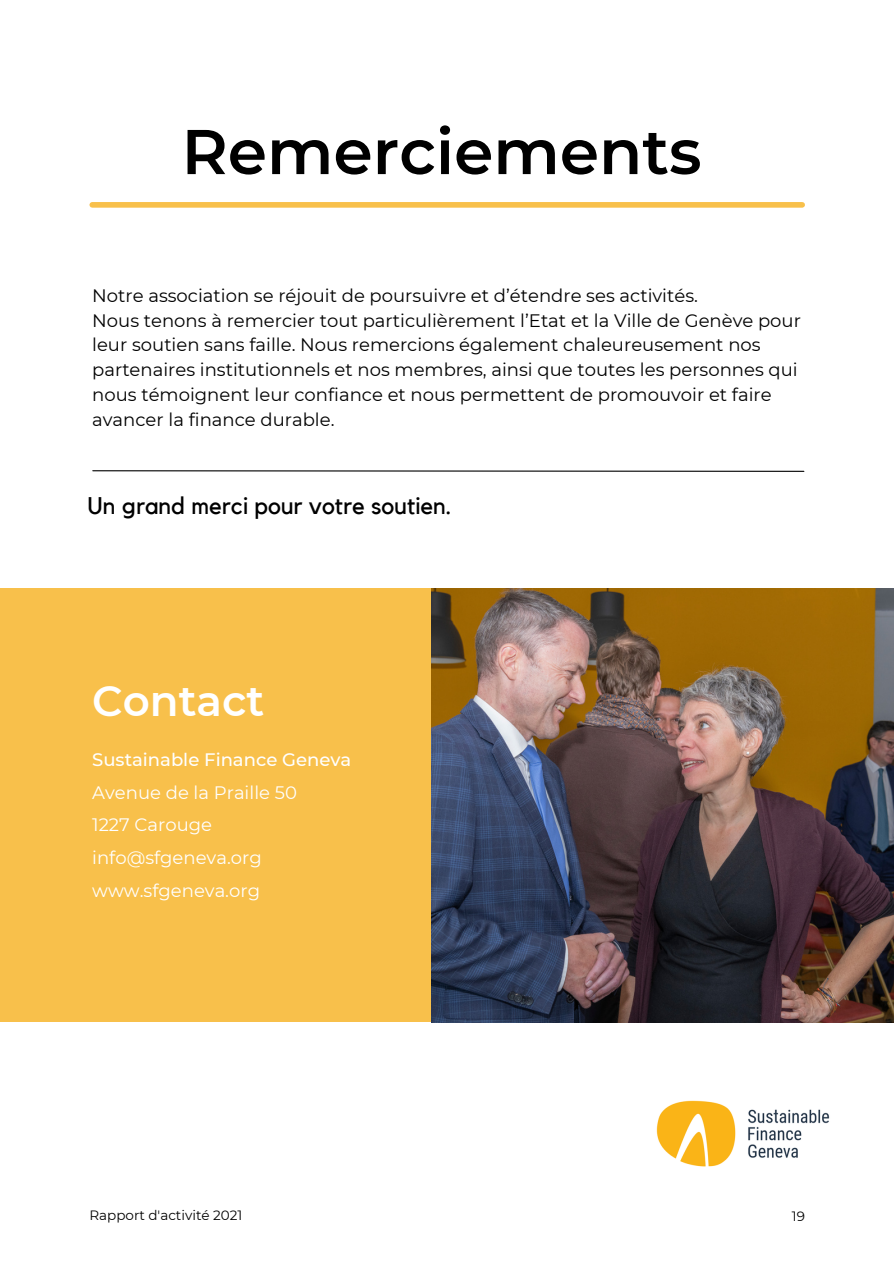
<style>
.page{position:relative;width:894px;height:1264px;background:#fff}
.page>*{position:absolute;margin:0;border:0;box-sizing:border-box;transform-origin:0 0}
.t1{font:600 63px "Montserrat";color:#000}
.t2{font:600 42px "Montserrat";color:#fff}
.t3{font:24px "Kollektif";color:#000}
.t4{font:18px/24.8px "Montserrat";color:#000}
.t5{font:18px "Montserrat";color:#fff}
.t6{font:500 18px "Montserrat";color:#fff}
.t7{font:13.5px "Montserrat";color:#000}
</style>
<div class="page">
<div style="left:0;top:587px;width:446px;height:434px;background:#f8c04b"></div>
<svg style="left:92px;top:470px;width:712px;height:2px"></svg>
<div style="left:92px;top:202px;width:710px;height:6px;background:#f8c04b"></div>
<img style="left:431px;top:589px;width:462px;height:433px">
<img style="left:656px;top:1100px;width:174px;height:67px">
<p class="t1" style="left:181px;top:113px;width:521px">Remerciements</p>
<p class="t4" style="left:92px;top:283px;width:607px">Notre association se réjouit de poursuivre et d’étendre ses activités.</p>
<p class="t4" style="left:92px;top:308px;width:710px">Nous tenons à remercier tout particulièrement l’Etat et la Ville de Genève pour leur soutien sans faille. Nous remercions également chaleureusement nos partenaires institutionnels et nos membres, ainsi que toutes les personnes qui nous témoignent leur confiance et nous permettent de promouvoir et faire avancer la finance durable.</p>
<p class="t3" style="left:87px;top:494px;width:365px">Un grand merci pour votre soutien.</p>
<p class="t2" style="left:92px;top:675px;width:174px">Contact</p>
<p class="t6" style="left:92px;top:748px;width:260px">Sustainable Finance Geneva</p>
<p class="t5" style="left:92px;top:781px;width:206px">Avenue de la Praille 50</p>
<p class="t5" style="left:92px;top:813px;width:121px">1227 Carouge</p>
<p class="t5" style="left:92px;top:846px;width:171px">info@sfgeneva.org</p>
<p class="t5" style="left:92px;top:879px;width:169px">www.sfgeneva.org</p>
<p class="t7" style="left:89px;top:1206px;width:154px">Rapport d'activité 2021</p>
<p class="t7" style="left:791px;top:1207px;width:15px">19</p>
</div>
